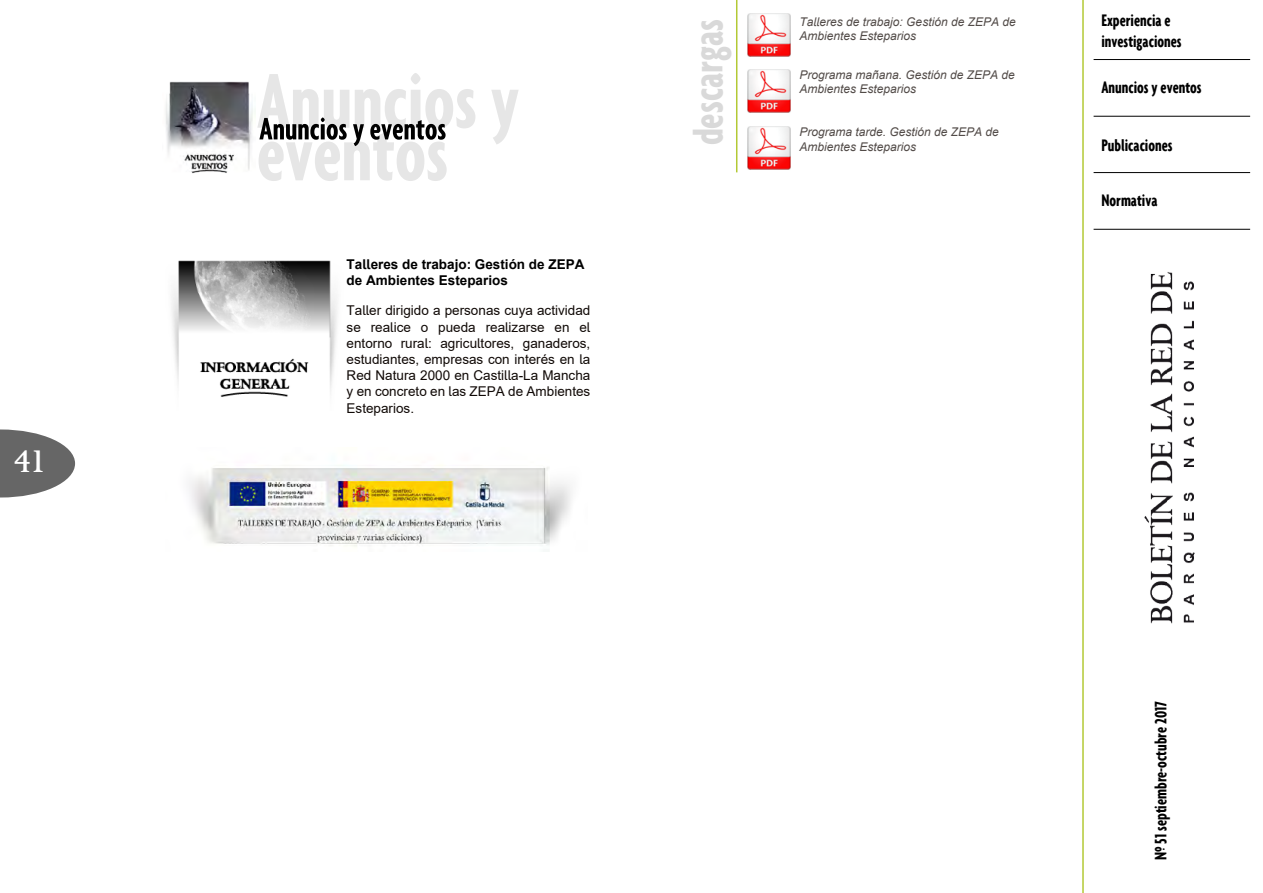
<style>
.page{position:relative;width:1263px;height:893px;background:#fff}
.page>*{position:absolute;margin:0;border:0;box-sizing:border-box;transform-origin:0 0}
.t1{font:700 extra-condensed 45px "Agenda";color:#d9d9d9}
.t2{font:30px "Palermo";color:#fff}
.t3{font:700 extra-condensed 18px/21.6px "Agenda";color:#000}
.t4{font:13.5px/16.2px "Arial";color:#100906;text-align:justify}
.t5{font:700 13.5px/16.2px "Arial";color:#000}
.t6{font:italic 12px/14.4px "Arial";color:#524b48}
</style>
<div class="page">
<svg style="left:0;top:429px;width:75px;height:68px"></svg>
<img style="left:1126px;top:115px;width:83px;height:509px">
<hr style="left:1082px;top:0;width:2px;height:893px;background:#b3c935">
<hr style="left:1093px;top:59px;width:157px;height:1px;background:#000">
<hr style="left:1093px;top:172px;width:157px;height:1px;background:#000">
<hr style="left:1093px;top:116px;width:157px;height:1px;background:#000">
<hr style="left:1093px;top:229px;width:157px;height:1px;background:#000">
<img style="left:171px;top:260px;width:166px;height:137px">
<img style="left:189px;top:465px;width:382px;height:82px">
<svg style="left:257px;top:73px;width:262px;height:108px"></svg>
<img style="left:165px;top:81px;width:88px;height:92px">
<hr style="left:736px;top:0;width:1px;height:172px;background:#b3c935">
<img style="left:747px;top:13px;width:44px;height:44px">
<img style="left:747px;top:126px;width:44px;height:44px">
<img style="left:747px;top:69px;width:44px;height:44px">
<h2 class="t2" style="left:14px;top:444px;width:34px">41</h2>
<p class="t5" style="left:347px;top:256px;width:239px">Talleres de trabajo: Gestión de ZEPA de Ambientes Esteparios</p>
<p class="t4" style="left:347px;top:302px;width:245px">Taller dirigido a personas cuya actividad se realice o pueda realizarse en el entorno rural: agricultores, ganaderos, estudiantes, empresas con interés en la Red Natura 2000 en Castilla-La Mancha y en concreto en las ZEPA de Ambientes Esteparios.</p>
<h1 class="t1" style="left:683px;top:145px;width:128px;rotate:-90deg">descargas</h1>
<p class="t6" style="left:799px;top:14px;width:218px">Talleres de trabajo: Gestión de ZEPA de<br>Ambientes Esteparios</p>
<p class="t6" style="left:799px;top:68px;width:217px">Programa mañana. Gestión de ZEPA de<br>Ambientes Esteparios</p>
<p class="t6" style="left:799px;top:125px;width:201px">Programa tarde. Gestión de ZEPA de<br>Ambientes Esteparios</p>
<h3 class="t3" style="left:1101px;top:9px;width:82px">Experiencia e investigaciones</h3>
<h3 class="t3" style="left:1101px;top:76px;width:102px">Anuncios y eventos</h3>
<h3 class="t3" style="left:1101px;top:134px;width:73px">Publicaciones</h3>
<h3 class="t3" style="left:1101px;top:189px;width:58px">Normativa</h3>
<h3 class="t3" style="left:1149px;top:860px;width:161px;rotate:-90deg">Nº 51 septiembre-octubre 2017</h3>
</div>
